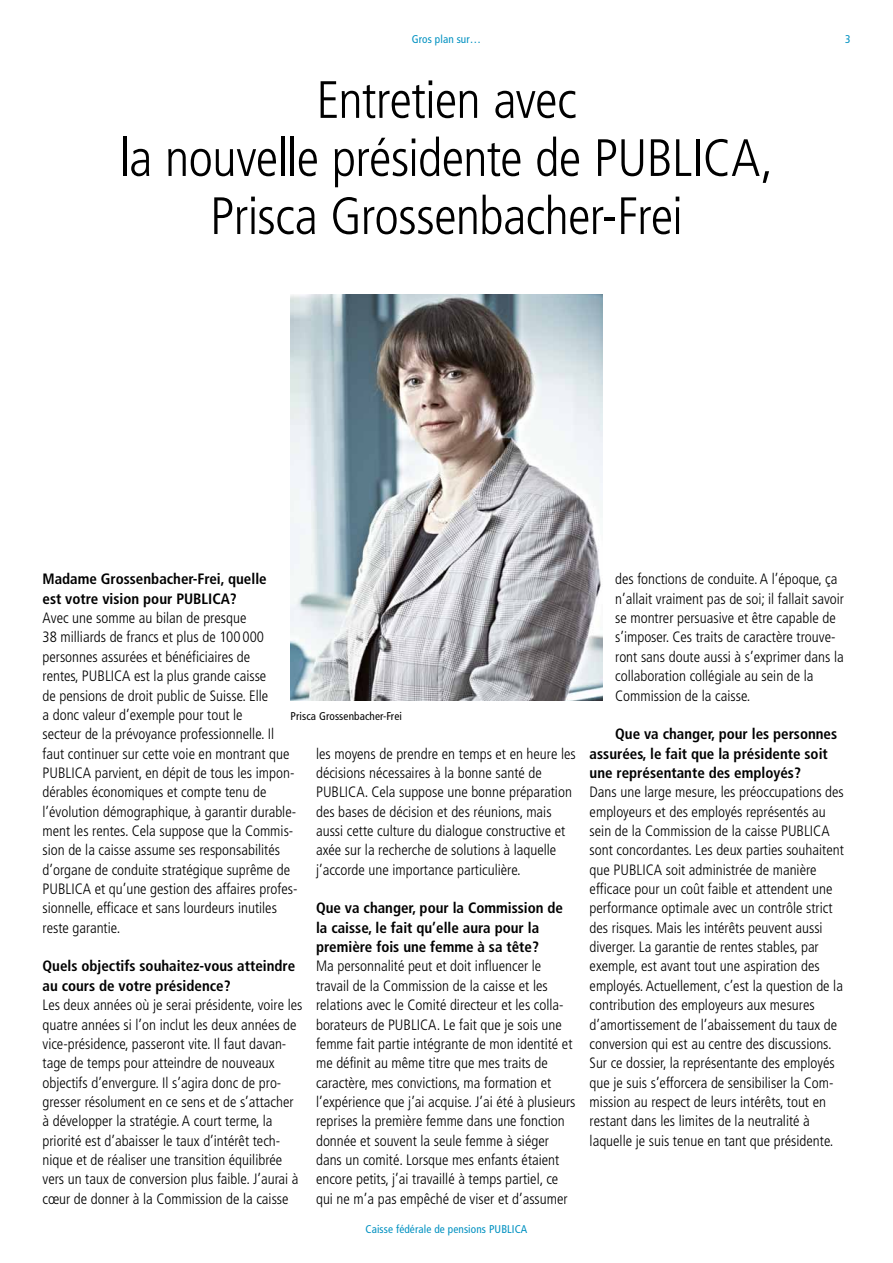
<style>
.page{position:relative;width:893px;height:1263px;background:#fff}
.page>*{position:absolute;margin:0;border:0;box-sizing:border-box;transform-origin:0 0}
.t1{font:300 condensed 52.5px/58.1px "Frutiger";letter-spacing:-.015em;color:#000;text-align:center}
.t2{font:300 condensed 15px/19.4px "Frutiger";color:#000}
.t3{font:700 condensed 15px/19.4px "Frutiger";color:#000}
.t4{font:condensed 11.25px "Frutiger";letter-spacing:.01em;color:#0091c1}
.t5{font:condensed 11.25px "Frutiger";letter-spacing:.01em;color:#000}
</style>
<div class="page">
<img style="left:291px;top:294px;width:311px;height:406px">
<p class="t4" style="left:412px;top:32px;width:71px">Gros plan sur…</p>
<h1 class="t1" style="left:120px;top:71px;width:655px">Entretien avec<br>la nouvelle présidente de PUBLICA,<br>Prisca Grossenbacher-Frei</h1>
<p class="t4" style="left:845px;top:32px;width:7px">3</p>
<p class="t3" style="left:43px;top:569px;width:226px">Madame Grossenbacher-Frei, quelle est votre vision pour PUBLICA?</p>
<p class="t2" style="left:43px;top:608px;width:256px">Avec une somme au bilan de presque<br>38 milliards de francs et plus de 100 000 personnes assurées et bénéficiaires de<br>rentes, PUBLICA est la plus grande caisse<br>de pensions de droit public de Suisse. Elle<br>a donc valeur d’exemple pour tout le<br>secteur de la prévoyance professionnelle. Il faut continuer sur cette voie en montrant que PUBLICA parvient, en dépit de tous les impon&shy;dérables économiques et compte tenu de l’évolution démographique, à garantir durable&shy;ment les rentes. Cela suppose que la Commis&shy;sion de la caisse assume ses responsabilités d’organe de conduite stratégique suprême de PUBLICA et qu’une gestion des affaires profes&shy;sionnelle, efficace et sans lourdeurs inutiles reste garantie.</p>
<p class="t3" style="left:43px;top:956px;width:254px">Quels objectifs souhaitez-vous atteindre au cours de votre présidence?</p>
<p class="t2" style="left:43px;top:995px;width:262px">Les deux années où je serai présidente, voire les quatre années si l’on inclut les deux années de vice-présidence, passeront vite. Il faut davan&shy;tage de temps pour atteindre de nouveaux objectifs d’envergure. Il s’agira donc de pro&shy;gresser résolument en ce sens et de s’attacher à développer la stratégie. A court terme, la priorité est d’abaisser le taux d’intérêt tech&shy;nique et de réaliser une transition équilibrée vers un taux de conversion plus faible. J’aurai à cœur de donner à la Commission de la caisse</p>
<p class="t5" style="left:291px;top:709px;width:113px">Prisca Grossenbacher-Frei</p>
<p class="t2" style="left:316px;top:744px;width:261px">les moyens de prendre en temps et en heure les décisions nécessaires à la bonne santé de PUBLICA. Cela suppose une bonne préparation des bases de décision et des réunions, mais aussi cette culture du dialogue constructive et axée sur la recherche de solutions à laquelle j’accorde une importance particulière.</p>
<p class="t3" style="left:316px;top:898px;width:248px">Que va changer, pour la Commission de la caisse, le fait qu’elle aura pour la première fois une femme à sa tête?</p>
<p class="t2" style="left:316px;top:957px;width:261px">Ma personnalité peut et doit influencer le travail de la Commission de la caisse et les relations avec le Comité directeur et les colla&shy;borateurs de PUBLICA. Le fait que je sois une femme fait partie intégrante de mon identité et me définit au même titre que mes traits de caractère, mes convictions, ma formation et l’expérience que j’ai acquise. J’ai été à plusieurs reprises la première femme dans une fonction donnée et souvent la seule femme à siéger dans un comité. Lorsque mes enfants étaient encore petits, j’ai travaillé à temps partiel, ce qui ne m’a pas empêché de viser et d’assumer</p>
<p class="t4" style="left:366px;top:1223px;width:163px">Caisse fédérale de pensions PUBLICA</p>
<p class="t2" style="left:615px;top:570px;width:230px">des fonctions de conduite. A l’époque, ça n’allait vraiment pas de soi; il fallait savoir se montrer persuasive et être capable de s’imposer. Ces traits de caractère trouve&shy;ront sans doute aussi à s’exprimer dans la collaboration collégiale au sein de la Commission de la caisse.</p>
<p class="t3" style="left:590px;top:724px;width:249px;text-indent:26px">Que va changer, pour les personnes assurées, le fait que la présidente soit une représentante des employés?</p>
<p class="t2" style="left:590px;top:783px;width:256px">Dans une large mesure, les préoccupations des employeurs et des employés représentés au sein de la Commission de la caisse PUBLICA sont concordantes. Les deux parties souhaitent que PUBLICA soit administrée de manière efficace pour un coût faible et attendent une performance optimale avec un contrôle strict des risques. Mais les intérêts peuvent aussi diverger. La garantie de rentes stables, par exemple, est avant tout une aspiration des employés. Actuellement, c’est la question de la contribution des employeurs aux mesures d’amortissement de l’abaissement du taux de conversion qui est au centre des discussions.<br>Sur ce dossier, la représentante des employés que je suis s’efforcera de sensibiliser la Com&shy;mission au respect de leurs intérêts, tout en restant dans les limites de la neutralité à laquelle je suis tenue en tant que présidente.</p>
</div>
